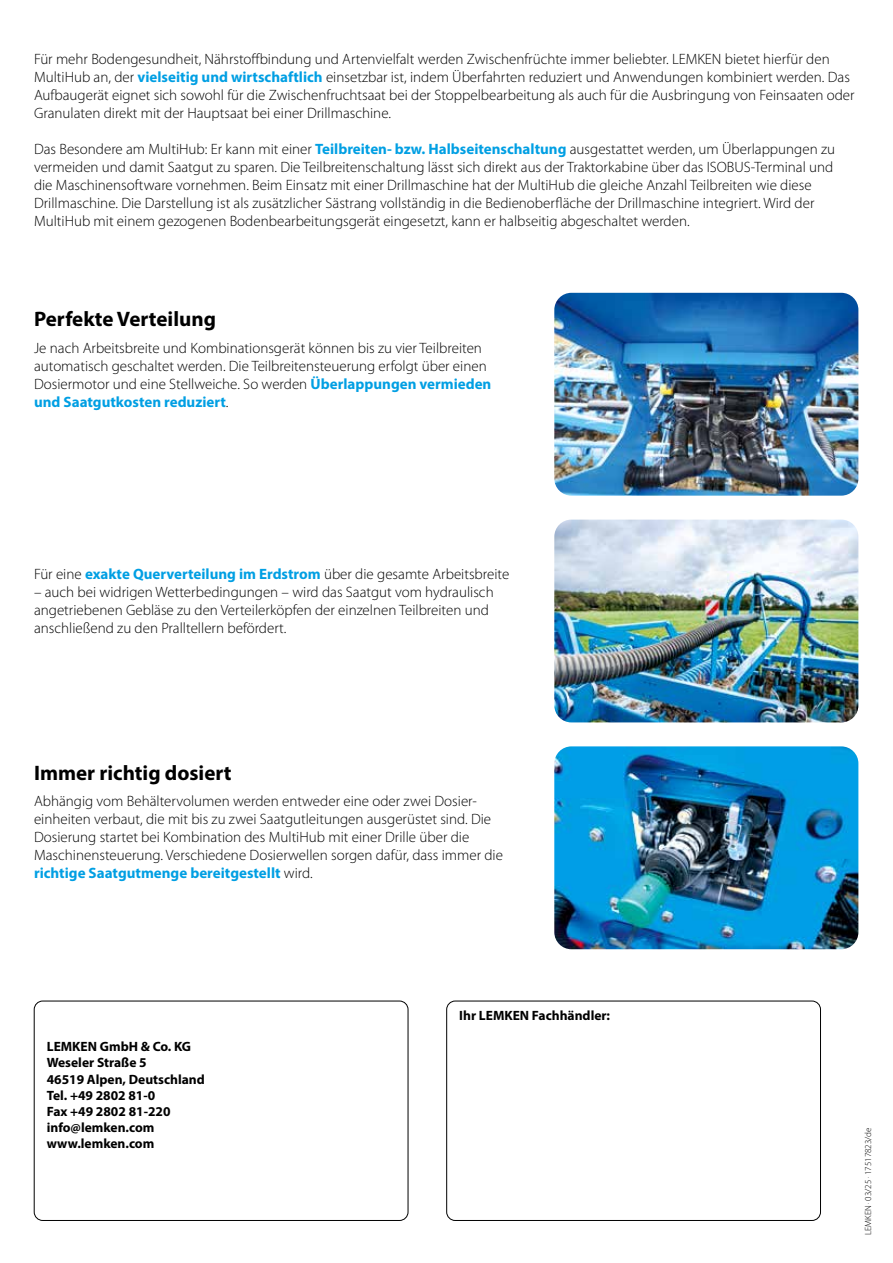
<style>
.page{position:relative;width:893px;height:1263px;background:#fff}
.page>*{position:absolute;margin:0;border:0;box-sizing:border-box;transform-origin:0 0}
.t1{font:700 21px "Myriad Pro";color:#000}
.t2{font:300 15px/18px "Myriad Pro";color:#000}
.t3{font:700 13.5px/16.2px "Myriad Pro";color:#000}
.t4{font:300 9px "Myriad Pro";color:#000}
.s1{font-weight:700;color:#009fe3}
</style>
<div class="page">
<div style="left:34px;top:1001px;width:374px;height:220px;border:1px solid #000;border-radius:9px"></div>
<div style="left:446px;top:1001px;width:375px;height:220px;border:1px solid #000;border-radius:9px"></div>
<img style="left:554px;top:746px;width:304px;height:203px">
<img style="left:554px;top:520px;width:304px;height:202px">
<img style="left:554px;top:293px;width:304px;height:203px">
<p class="t2" style="left:34px;top:50px;width:822px">Für mehr Bodengesundheit, Nährstoffbindung und Artenvielfalt werden Zwischenfrüchte immer beliebter. LEMKEN bietet hierfür den MultiHub an, der <span class="s1">vielseitig und wirtschaftlich</span> einsetzbar ist, indem Überfahrten reduziert und Anwendungen kombiniert werden. Das Aufbaugerät eignet sich sowohl für die Zwischenfruchtsaat bei der Stoppelbearbeitung als auch für die Ausbringung von Feinsaaten oder Granulaten direkt mit der Hauptsaat bei einer Drillmaschine.</p>
<p class="t2" style="left:34px;top:140px;width:802px">Das Besondere am MultiHub: Er kann mit einer <span class="s1">Teilbreiten- bzw. Halbseitenschaltung</span> ausgestattet werden, um Überlappungen zu vermeiden und damit Saatgut zu sparen. Die Teilbreitenschaltung lässt sich direkt aus der Traktorkabine über das ISOBUS-Terminal und die Maschinensoftware vornehmen. Beim Einsatz mit einer Drillmaschine hat der MultiHub die gleiche Anzahl Teilbreiten wie diese Drillmaschine. Die Darstellung ist als zusätzlicher Sästrang vollständig in die Bedienoberfläche der Drillmaschine integriert. Wird der MultiHub mit einem gezogenen Bodenbearbeitungsgerät eingesetzt, kann er halbseitig abgeschaltet werden.</p>
<h1 class="t1" style="left:34px;top:305px;width:183px">Perfekte Verteilung</h1>
<p class="t2" style="left:34px;top:339px;width:459px">Je nach Arbeitsbreite und Kombinationsgerät können bis zu vier Teilbreiten automatisch geschaltet werden. Die Teilbreitensteuerung erfolgt über einen Dosiermotor und eine Stellweiche. So werden <span class="s1">Überlappungen vermieden und Saatgutkosten reduziert</span>.</p>
<p class="t2" style="left:34px;top:564px;width:477px">Für eine <span class="s1">exakte Querverteilung im Erdstrom</span> über die gesamte Arbeitsbreite</p>
<p class="t2" style="left:34px;top:582px;width:461px">– auch bei widrigen Wetterbedingungen – wird das Saatgut vom hydraulisch angetriebenen Gebläse zu den Verteilerköpfen der einzelnen Teilbreiten und anschließend zu den Pralltellern befördert.</p>
<h1 class="t1" style="left:34px;top:759px;width:199px">Immer richtig dosiert</h1>
<p class="t2" style="left:34px;top:792px;width:470px">Abhängig vom Behältervolumen werden entweder eine oder zwei Dosier&shy;einheiten verbaut, die mit bis zu zwei Saatgutleitungen ausgerüstet sind. Die Dosierung startet bei Kombination des MultiHub mit einer Drille über die Maschinensteuerung. Verschiedene Dosierwellen sorgen dafür, dass immer die <span class="s1">richtige Saatgutmenge bereitgestellt</span> wird.</p>
<p class="t3" style="left:47px;top:1038px;width:160px">LEMKEN GmbH &amp; Co. KG<br>Weseler Straße 5<br>46519 Alpen, Deutschland<br>Tel. +49 2802 81-0<br>Fax +49 2802 81-220 info@lemken.com www.lemken.com</p>
<p class="t3" style="left:459px;top:1006px;width:152px">Ihr LEMKEN Fachhändler:</p>
<p class="t4" style="left:863px;top:1235px;width:109px;rotate:-90deg">LEMKEN . 03/25 . 17517823/de</p>
</div>
